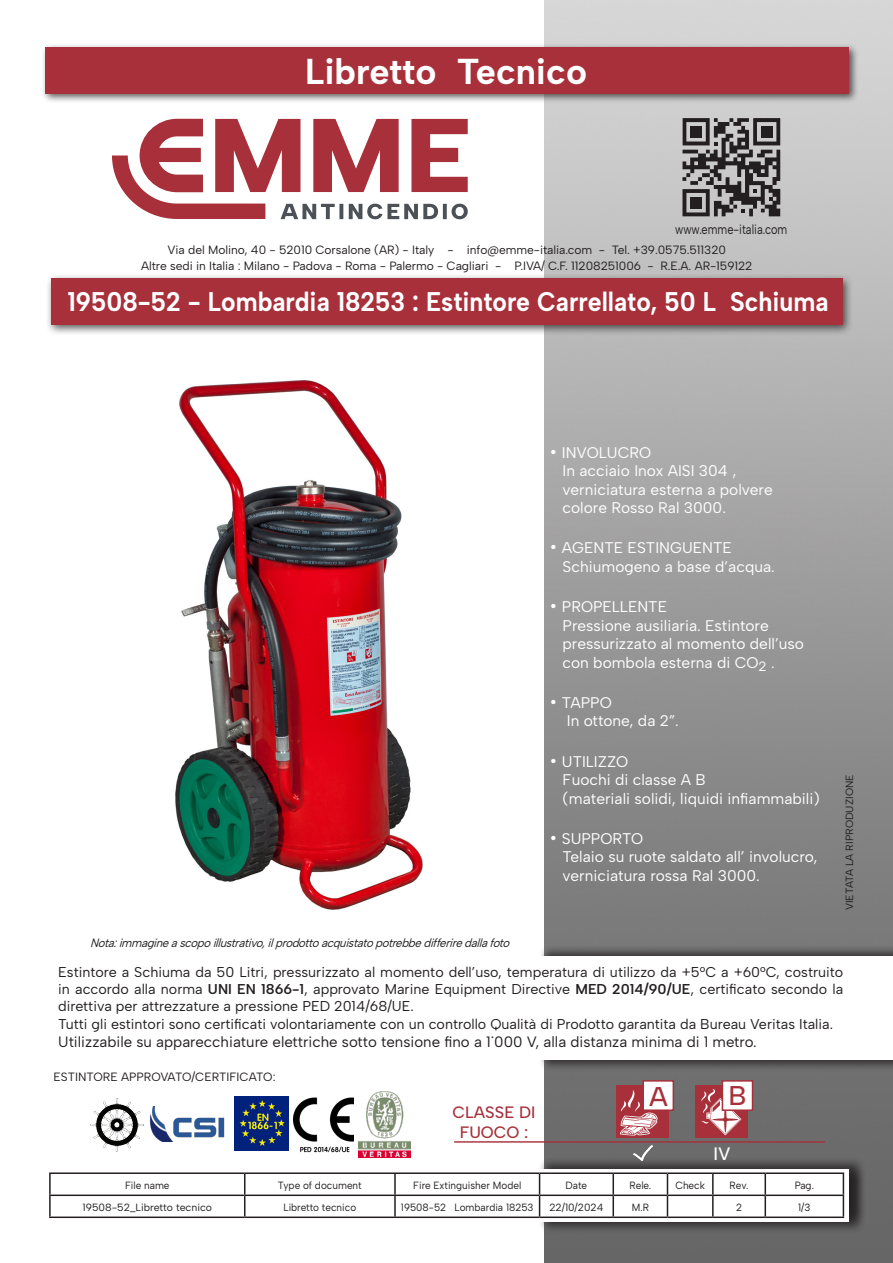
<style>
.page{position:relative;width:893px;height:1263px;background:#fff}
.page>*{position:absolute;margin:0;border:0;box-sizing:border-box;transform-origin:0 0}
.t1{font:700 36px "Albert Sans";color:#fff}
.t2{font:700 27px "Albert Sans";color:#fff;scale:.92 1}
.codice_tabella{font:500 27px "Albert Sans";color:#a7303a}
.codice_tabella-2{font:500 18px "Albert Sans";color:#fff}
.codice_tabella-3{font:500 16.5px "Albert Sans";color:#a7303a}
.codice_tabella-4{font:15.45px "Albert Sans";color:#fff}
.codice_tabella-5{font:15px "Albert Sans";color:#231f20}
.codice_tabella-6{font:14.25px/17.1px "Albert Sans";color:#231f20;text-align:justify}
.t3{font:13.5px "Albert Sans";color:#231f20;scale:.81 1}
.codice_tabella-7{font:12px/16.5px "Albert Sans";letter-spacing:-.005em;color:#231f20;text-align:center}
.codice_tabella-8{font:italic 12px "Albert Sans";color:#231f20;scale:.95 1}
.t4{font:10.5px "Albert Sans";color:#231f20;scale:.95 1}
.t5{font:10.5px "Albert Sans";color:#231f20}
.s1{font-size:18px}
</style>
<div class="page">
<img style="left:544px;top:0;width:349px;height:1263px">
<div style="left:539px;top:952px;width:354px;height:121px;background:#231f20;opacity:.75"></div>
<div style="left:539px;top:944px;width:354px;height:120px;background:#231f20;opacity:.75"></div>
<div style="left:539px;top:956px;width:354px;height:104px;background:#fff"></div>
<div style="left:46px;top:273px;width:807px;height:63px;background:#231f20;opacity:.75"></div>
<div style="left:51px;top:279px;width:791px;height:46px;background:#a7303a"></div>
<div style="left:42px;top:44px;width:817px;height:60px;background:#231f20;opacity:.75"></div>
<div style="left:46px;top:48px;width:803px;height:46px;background:#a7303a"></div>
<div style="left:538px;top:1165px;width:328px;height:69px;background:#231f20;opacity:.75"></div>
<div style="left:538px;top:1156px;width:328px;height:69px;background:#231f20;opacity:.75"></div>
<div style="left:538px;top:1169px;width:311px;height:53px;background:#fff"></div>
<svg style="left:112px;top:119px;width:356px;height:100px"></svg>
<svg style="left:682px;top:118px;width:98px;height:98px;background:#747273"></svg>
<div style="left:690px;top:126px;width:12px;height:12px;background:#231f20"></div>
<div style="left:761px;top:126px;width:11px;height:12px;background:#231f20"></div>
<div style="left:690px;top:197px;width:12px;height:12px;background:#231f20"></div>
<hr style="left:49px;top:1172px;width:196px;height:2px;background:#231f20">
<hr style="left:49px;top:1174px;width:2px;height:20px;background:#231f20">
<hr style="left:245px;top:1172px;width:150px;height:2px;background:#231f20">
<hr style="left:395px;top:1172px;width:145px;height:2px;background:#231f20">
<hr style="left:394px;top:1174px;width:2px;height:20px;background:#231f20">
<hr style="left:540px;top:1172px;width:73px;height:2px;background:#231f20">
<hr style="left:613px;top:1172px;width:54px;height:2px;background:#231f20">
<hr style="left:612px;top:1174px;width:2px;height:20px;background:#231f20">
<hr style="left:667px;top:1172px;width:46px;height:2px;background:#231f20">
<hr style="left:713px;top:1172px;width:52px;height:2px;background:#231f20">
<hr style="left:712px;top:1174px;width:2px;height:20px;background:#231f20">
<hr style="left:765px;top:1172px;width:79px;height:2px;background:#231f20">
<hr style="left:764px;top:1174px;width:2px;height:20px;background:#231f20">
<hr style="left:49px;top:1194px;width:196px;height:2px;background:#231f20">
<hr style="left:49px;top:1196px;width:2px;height:20px;background:#231f20">
<hr style="left:245px;top:1194px;width:150px;height:2px;background:#231f20">
<svg style="left:244px;top:1174px;width:1px;height:42px"></svg>
<hr style="left:395px;top:1194px;width:145px;height:2px;background:#231f20">
<hr style="left:394px;top:1196px;width:2px;height:20px;background:#231f20">
<hr style="left:540px;top:1194px;width:73px;height:2px;background:#231f20">
<svg style="left:539px;top:1174px;width:1px;height:42px"></svg>
<hr style="left:613px;top:1194px;width:54px;height:2px;background:#231f20">
<hr style="left:612px;top:1196px;width:2px;height:20px;background:#231f20">
<hr style="left:667px;top:1194px;width:46px;height:2px;background:#231f20">
<svg style="left:667px;top:1174px;width:1px;height:42px"></svg>
<hr style="left:713px;top:1194px;width:52px;height:2px;background:#231f20">
<hr style="left:712px;top:1196px;width:2px;height:20px;background:#231f20">
<hr style="left:765px;top:1194px;width:79px;height:2px;background:#231f20">
<hr style="left:764px;top:1196px;width:2px;height:20px;background:#231f20">
<svg style="left:843px;top:1174px;width:1px;height:42px"></svg>
<hr style="left:49px;top:1216px;width:196px;height:2px;background:#231f20">
<hr style="left:245px;top:1216px;width:150px;height:2px;background:#231f20">
<hr style="left:395px;top:1216px;width:145px;height:2px;background:#231f20">
<hr style="left:540px;top:1216px;width:73px;height:2px;background:#231f20">
<hr style="left:613px;top:1216px;width:54px;height:2px;background:#231f20">
<hr style="left:667px;top:1216px;width:46px;height:2px;background:#231f20">
<hr style="left:713px;top:1216px;width:52px;height:2px;background:#231f20">
<hr style="left:765px;top:1216px;width:79px;height:2px;background:#231f20">
<hr style="left:454px;top:1141px;width:371px;height:1px;background:#a7303a">
<div style="left:616px;top:1085px;width:53px;height:52px;background:#a7303a"></div>
<svg style="left:620px;top:1090px;width:38px;height:46px"></svg>
<div style="left:696px;top:1085px;width:52px;height:52px;background:#a7303a"></div>
<svg style="left:701px;top:1089px;width:40px;height:46px"></svg>
<div style="left:722px;top:1080px;width:31px;height:31px;background:#fff;border:2px solid #a7303a"></div>
<div style="left:642px;top:1080px;width:32px;height:31px;background:#fff;border:2px solid #a7303a"></div>
<img style="left:294px;top:1097px;width:59px;height:56px">
<img style="left:235px;top:1097px;width:53px;height:53px">
<img style="left:358px;top:1091px;width:52px;height:67px">
<img style="left:149px;top:1106px;width:76px;height:35px">
<img style="left:634px;top:1145px;width:19px;height:15px">
<img style="left:90px;top:1098px;width:54px;height:54px">
<img style="left:175px;top:380px;width:248px;height:530px">
<h1 class="t1" style="left:305px;top:49px;width:283px">Libretto Tecnico</h1>
<p class="t3" style="left:675px;top:221px;width:140px">www.emme-italia.com</p>
<p class="codice_tabella-7" style="left:141px;top:241px;width:613px">Via del Molino, 40 - 52010 Corsalone (AR) - Italy - info@emme-italia.com - Tel. +39.0575.511320<br>Altre sedi in Italia : Milano - Padova - Roma - Palermo - Cagliari - P.IVA/ C.F. 11208251006 - R.E.A. AR-159122</p>
<h2 class="t2" style="left:68px;top:286px;width:829px">19508-52 - Lombardia 18253 : Estintore Carrellato, 50 L Schiuma</h2>
<p class="codice_tabella-8" style="left:90px;top:935px;width:447px">Nota:immagineascopoillustrativo,ilprodottoacquistatopotrebbedifferiredallafoto</p>
<p class="codice_tabella-4" style="left:550px;top:443px;width:103px"><span class="s1">•</span> INVOLUCRO</p>
<p class="codice_tabella-4" style="left:563px;top:461px;width:175px">In acciaio Inox AISI 304 ,</p>
<p class="codice_tabella-4" style="left:563px;top:480px;width:212px">verniciatura esterna a polvere</p>
<p class="codice_tabella-4" style="left:563px;top:498px;width:165px">colore Rosso Ral 3000.</p>
<p class="codice_tabella-4" style="left:550px;top:539px;width:184px"><span class="s1">•</span> AGENTE ESTINGUENTE</p>
<p class="codice_tabella-4" style="left:563px;top:557px;width:214px">Schiumogeno a base d’acqua.</p>
<p class="codice_tabella-4" style="left:550px;top:597px;width:119px"><span class="s1">•</span> PROPELLENTE</p>
<p class="codice_tabella-4" style="left:563px;top:616px;width:208px">Pressione ausiliaria. Estintore</p>
<p class="codice_tabella-4" style="left:563px;top:634px;width:243px">pressurizzato al momento dell’uso</p>
<p class="codice_tabella-4" style="left:563px;top:653px;width:214px">con bombola esterna di CO<sub>2</sub> .</p>
<p class="codice_tabella-4" style="left:550px;top:693px;width:64px"><span class="s1">•</span> TAPPO</p>
<p class="codice_tabella-4" style="left:567px;top:712px;width:114px">In ottone, da 2”.</p>
<p class="codice_tabella-4" style="left:550px;top:752px;width:80px"><span class="s1">•</span> UTILIZZO</p>
<p class="codice_tabella-4" style="left:563px;top:770px;width:145px">Fuochi di classe A B</p>
<p class="codice_tabella-4" style="left:563px;top:789px;width:259px">(materiali solidi, liquidi infiammabili)</p>
<p class="codice_tabella-4" style="left:550px;top:829px;width:95px"><span class="s1">•</span> SUPPORTO</p>
<p class="codice_tabella-4" style="left:563px;top:847px;width:257px">Telaio su ruote saldato all’ involucro,</p>
<p class="codice_tabella-4" style="left:563px;top:866px;width:199px">verniciatura rossa Ral 3000.</p>
<p class="t5" style="left:843px;top:910px;width:137px;rotate:-90deg">VIETATA LA RIPRODUZIONE</p>
<p class="codice_tabella-6" style="left:58px;top:963px;width:786px">Estintore a Schiuma da 50 Litri, pressurizzato al momento dell’uso, temperatura di utilizzo da +5°C a +60°C, costruito in accordo alla norma UNI EN 1866-1, approvato Marine Equipment Directive MED 2014/90/UE, certificato secondo la direttiva per attrezzature a pressione PED 2014/68/UE.</p>
<p class="codice_tabella-6" style="left:58px;top:1015px;width:776px">Tutti gli estintori sono certificati volontariamente con un controllo Qualità di Prodotto garantita da Bureau Veritas Italia.</p>
<p class="codice_tabella-5" style="left:58px;top:1032px;width:700px">Utilizzabile su apparecchiature elettriche sotto tensione fino a 1 000 V, alla distanza minima di 1 metro.</p>
<p class="codice_tabella-5" style="left:491px;top:1023px;width:5px">.</p>
<p class="codice_tabella-7" style="left:53px;top:1069px;width:224px">ESTINTORE APPROVATO/CERTIFICATO:</p>
<p class="codice_tabella-3" style="left:453px;top:1102px;width:84px">CLASSE DI</p>
<p class="codice_tabella-3" style="left:460px;top:1122px;width:70px">FUOCO :</p>
<p class="codice_tabella" style="left:649px;top:1080px;width:20px">A</p>
<p class="codice_tabella" style="left:728px;top:1079px;width:20px">B</p>
<p class="codice_tabella-2" style="left:713px;top:1142px;width:19px">IV</p>
<p class="t4" style="left:125px;top:1179px;width:48px">File name</p>
<p class="t4" style="left:278px;top:1179px;width:90px">Type of document</p>
<p class="t4" style="left:413px;top:1179px;width:115px">Fire Extinguisher Model</p>
<p class="t4" style="left:566px;top:1179px;width:24px">Date</p>
<p class="t4" style="left:629px;top:1179px;width:24px">Rele.</p>
<p class="t4" style="left:675px;top:1179px;width:33px">Check</p>
<p class="t4" style="left:730px;top:1179px;width:21px">Rev.</p>
<p class="t4" style="left:795px;top:1179px;width:22px">Pag.</p>
<p class="t5" style="left:83px;top:1201px;width:131px">19508-52_Libretto tecnico</p>
<p class="t4" style="left:283px;top:1201px;width:78px">Libretto tecnico</p>
<p class="t4" style="left:401px;top:1201px;width:141px">19508-52 Lombardia 18253</p>
<p class="t5" style="left:549px;top:1201px;width:56px">22/10/2024</p>
<p class="t4" style="left:632px;top:1201px;width:20px">M.R</p>
<p class="t4" style="left:736px;top:1201px;width:8px">2</p>
<p class="t4" style="left:798px;top:1201px;width:14px">1/3</p>
</div>
